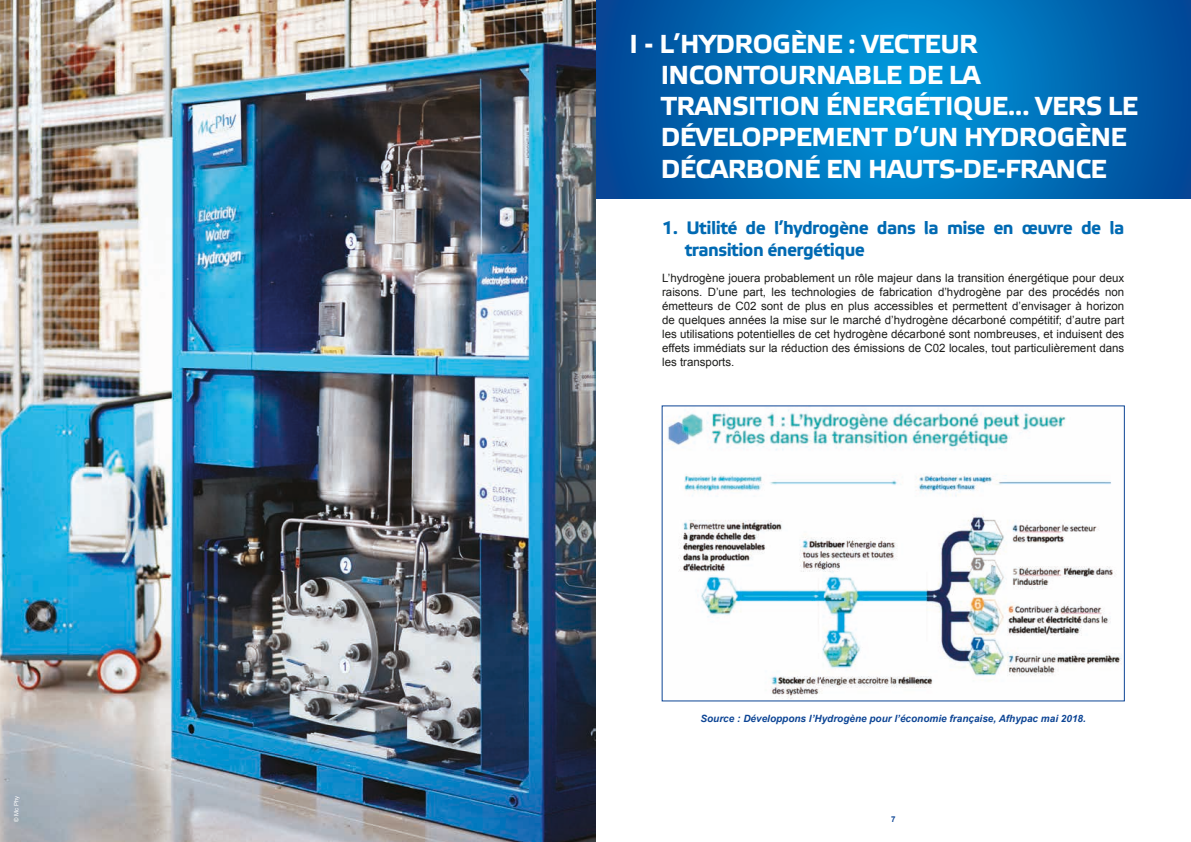
<style>
.page{position:relative;width:1191px;height:842px;background:#fff}
.page>*{position:absolute;margin:0;border:0;box-sizing:border-box;transform-origin:0 0}
.t1{font:700 26px/31.2px "Etelka Text";letter-spacing:-.02em;color:#fff}
.t2{font:700 18px/21.6px "Etelka Text";letter-spacing:-.03em;color:#006ab3}
.t3{font:11.5px/14px "Arial";color:#1d1d1b;text-align:justify}
.t4{font:italic 700 10px "Arial";color:#0d4595}
.t5{font:700 8px "Arial";color:#0d4595}
.t6{font:6px "Arial";color:#fff}
</style>
<div class="page">
<svg style="left:595px;top:0;width:596px;height:198px;background:#006eb7"></svg>
<img style="left:667px;top:408px;width:455px;height:291px">
<img style="left:0;top:0;width:595px;height:842px">
<p class="t6" style="left:12px;top:822px;width:28px;rotate:-90deg">© Mc Phy</p>
<h1 class="t1" style="left:660px;top:29px;width:479px;text-indent:-31px">I - L’HYDROGÈNE : VECTEUR<br>INCONTOURNABLE DE LA<br>TRANSITION ÉNERGÉTIQUE... VERS LE<br>DÉVELOPPEMENT D’UN HYDROGÈNE<br>DÉCARBONÉ EN HAUTS-DE-FRANCE</h1>
<h2 class="t2" style="left:685px;top:217px;width:441px;text-indent:-23px">1. Utilité de l’hydrogène dans la mise en œuvre de la transition énergétique</h2>
<p class="t3" style="left:662px;top:271px;width:464px">L’hydrogène jouera probablement un rôle majeur dans la transition énergétique pour deux raisons. D’une part, les technologies de fabrication d’hydrogène par des procédés non émetteurs de C02 sont de plus en plus accessibles et permettent d’envisager à horizon de quelques années la mise sur le marché d’hydrogène décarboné compétitif; d’autre part les utilisations potentielles de cet hydrogène décarboné sont nombreuses, et induisent des effets immédiats sur la réduction des émissions de C02 locales, tout particulièrement dans les transports.</p>
<p class="t4" style="left:700px;top:712px;width:387px">Source : Développons l’Hydrogène pour l’économie française, Afhypac mai 2018.</p>
<p class="t5" style="left:891px;top:814px;width:6px">7</p>
</div>
